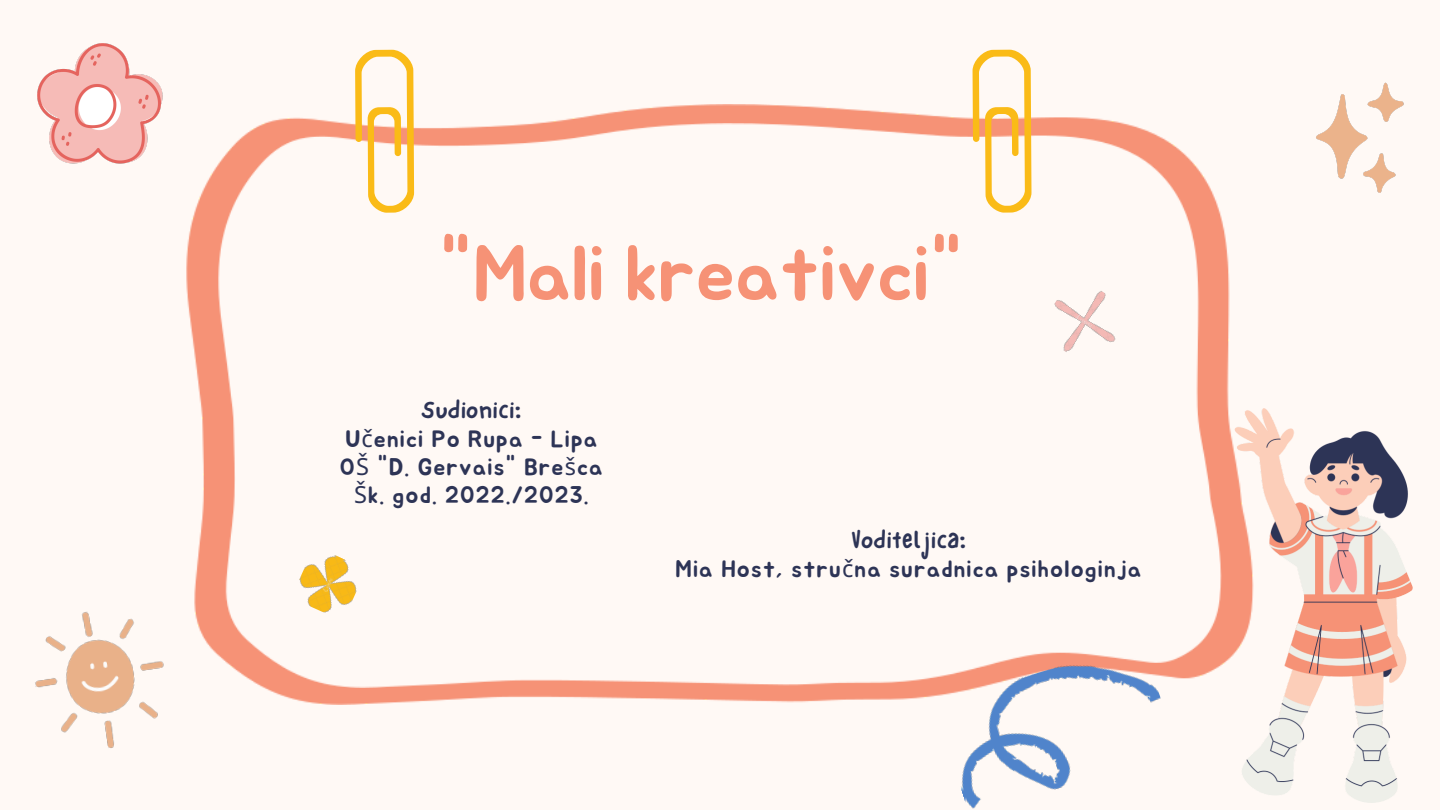
<style>
.page{position:relative;width:1440px;height:810px;background:#fff9f5}
.page>*{position:absolute;margin:0;border:0;box-sizing:border-box;transform-origin:0 0}
.t1{font:77.6px "Jua";color:#f69276}
.t2{font:23.6px "Jua";letter-spacing:.05em;color:#2d3456}
.t3{font:23.6px "NF One Little Font Bold";letter-spacing:.05em;color:#2d3456}
.s1{font-family:"Noto Sans"}
</style>
<div class="page">
<img style="left:186px;top:105px;width:1045px;height:600px">
<img style="left:218px;top:123px;width:1004px;height:564px">
<svg style="left:908px;top:49px;width:193px;height:177px"></svg>
<svg style="left:291px;top:49px;width:193px;height:178px"></svg>
<img style="left:935px;top:641px;width:242px;height:168px">
<img style="left:1316px;top:82px;width:88px;height:111px">
<img style="left:291px;top:546px;width:75px;height:75px">
<img style="left:1036px;top:273px;width:97px;height:98px">
<img style="left:37px;top:43px;width:126px;height:121px">
<img style="left:35px;top:611px;width:129px;height:137px">
<img style="left:1231px;top:408px;width:182px;height:395px">
<p class="t1" style="left:439px;top:238px;width:526px">"Mali kreativci"</p>
<p class="t3" style="left:421px;top:396px;width:101px">Sudionici:</p>
<p class="t2" style="left:345px;top:428px;width:254px">U<span class="s1">č</span>enici Po Rupa - Lipa</p>
<p class="t2" style="left:340px;top:456px;width:264px">O<span class="s1">Š</span> "D. Gervais" Bre<span class="s1">š</span>ca</p>
<p class="t2" style="left:354px;top:484px;width:236px"><span class="s1">Š</span>k. god. 2022./2023.</p>
<p class="t3" style="left:851px;top:526px;width:116px">Voditeljica:</p>
<p class="t2" style="left:676px;top:558px;width:467px">Mia Host, stru<span class="s1">č</span>na suradnica psihologinja</p>
</div>
